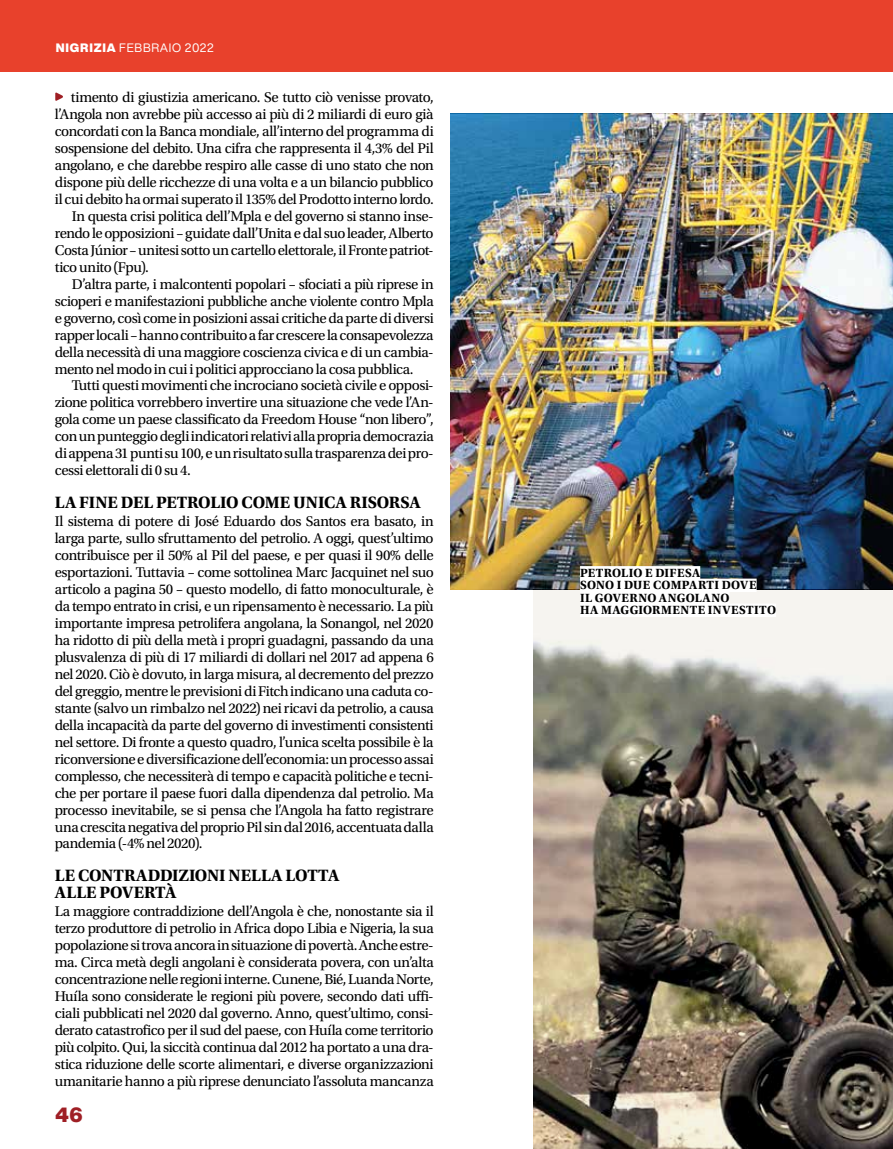
<style>
.page{position:relative;width:893px;height:1149px;background:#fff}
.page>*{position:absolute;margin:0;border:0;box-sizing:border-box;transform-origin:0 0}
.t1{font:900 20.25px "Helvetica Now Display";color:#9f1f25}
.t2{font:700 17.25px/17px "Utopia Std";letter-spacing:-.005em;color:#000}
.t3{font:300 16.5px "A Beckett";letter-spacing:.07em;color:#fff}
.t4{font:14.85px/17px "Utopia Std";letter-spacing:-.03em;color:#000;text-align:justify}
.t5{font:700 12.45px/12.5px "Utopia Std";letter-spacing:.03em;color:#000}
.t6{font:12px "Helvetica Now Display";letter-spacing:.065em;color:#fff}
</style>
<div class="page">
<img style="left:451px;top:113px;width:442px;height:476px">
<div style="left:0;top:0;width:893px;height:71px;background:#e8412c"></div>
<img style="left:534px;top:589px;width:359px;height:559px">
<div style="left:580px;top:566px;width:120px;height:13px;background:#fff"></div>
<div style="left:580px;top:578px;width:177px;height:14px;background:#fff"></div>
<div style="left:580px;top:591px;width:149px;height:13px;background:#fff"></div>
<div style="left:580px;top:603px;width:196px;height:14px;background:#fff"></div>
<svg style="left:55px;top:92px;width:8px;height:9px"></svg>
<p class="t3" style="left:56px;top:40px;width:235px"><sup>NIGRIZIA</sup> MURAGLIA VERDE PANAFRICANA</p>
<p class="t6" style="left:119px;top:40px;width:96px">FEBBRAIO 2022</p>
<p class="t4" style="left:71px;top:89px;width:364px">timento di giustizia americano. Se tutto ciò venisse provato,</p>
<p class="t4" style="left:55px;top:106px;width:380px">l’Angola non avrebbe più accesso ai più di 2 miliardi di euro già</p>
<p class="t4" style="left:55px;top:123px;width:380px">concordati con la Banca mondiale, all’interno del programma di</p>
<p class="t4" style="left:55px;top:140px;width:380px">sospensione del debito. Una cifra che rappresenta il 4,3% del Pil</p>
<p class="t4" style="left:55px;top:157px;width:380px">angolano, e che darebbe respiro alle casse di uno stato che non</p>
<p class="t4" style="left:55px;top:174px;width:380px">dispone più delle ricchezze di una volta e a un bilancio pubblico</p>
<p class="t4" style="left:55px;top:191px;width:380px">il cui debito ha ormai superato il 135% del Prodotto interno lordo.</p>
<p class="t4" style="left:72px;top:208px;width:363px">In questa crisi politica dell’Mpla e del governo si stanno inse-</p>
<p class="t4" style="left:55px;top:225px;width:380px">rendo le opposizioni – guidate dall’Unita e dal suo leader, Alberto</p>
<p class="t4" style="left:55px;top:242px;width:380px">Costa Júnior – unitesi sotto un cartello elettorale, il Fronte patriot-</p>
<p class="t4" style="left:55px;top:258px;width:96px">tico unito (Fpu).</p>
<p class="t4" style="left:72px;top:275px;width:363px">D’altra parte, i malcontenti popolari – sfociati a più riprese in</p>
<p class="t4" style="left:55px;top:292px;width:380px">scioperi e manifestazioni pubbliche anche violente contro Mpla</p>
<p class="t4" style="left:55px;top:309px;width:380px">e governo, così come in posizioni assai critiche da parte di diversi</p>
<p class="t4" style="left:55px;top:326px;width:380px">rapper locali – hanno contribuito a far crescere la consapevolezza</p>
<p class="t4" style="left:55px;top:343px;width:380px">della necessità di una maggiore coscienza civica e di un cambia-</p>
<p class="t4" style="left:55px;top:360px;width:360px">mento nel modo in cui i politici approcciano la cosa pubblica.</p>
<p class="t4" style="left:72px;top:377px;width:363px">Tutti questi movimenti che incrociano società civile e opposi-</p>
<p class="t4" style="left:55px;top:394px;width:380px">zione politica vorrebbero invertire una situazione che vede l’An-</p>
<p class="t4" style="left:55px;top:411px;width:380px">gola come un paese classificato da Freedom House “non libero”,</p>
<p class="t4" style="left:55px;top:428px;width:380px">con un punteggio degli indicatori relativi alla propria democrazia</p>
<p class="t4" style="left:55px;top:445px;width:380px">di appena 31 punti su 100, e un risultato sulla trasparenza dei pro-</p>
<p class="t4" style="left:55px;top:462px;width:138px">cessi elettorali di 0 su 4.</p>
<p class="t2" style="left:55px;top:493px;width:368px">LA FINE DEL PETROLIO COME UNICA RISORSA</p>
<p class="t4" style="left:55px;top:513px;width:381px">Il sistema di potere di José Eduardo dos Santos era basato, in larga parte, sullo sfruttamento del petrolio. A oggi, quest’ultimo contribuisce per il 50% al Pil del paese, e per quasi il 90% delle esportazioni. Tuttavia – come sottolinea Marc Jacquinet nel suo articolo a pagina 50 – questo modello, di fatto monoculturale, è da tempo entrato in crisi, e un ripensamento è necessario. La più importante impresa petrolifera angolana, la Sonangol, nel 2020 ha ridotto di più della metà i propri guadagni, passando da una plusvalenza di più di 17 miliardi di dollari nel 2017 ad appena 6 nel 2020. Ciò è dovuto, in larga misura, al decremento del prezzo del greggio, mentre le previsioni di Fitch indicano una caduta co&shy;stante (salvo un rimbalzo nel 2022) nei ricavi da petrolio, a causa della incapacità da parte del governo di investimenti consistenti nel settore. Di fronte a questo quadro, l’unica scelta possibile è la riconversione e diversificazione dell’economia: un processo assai complesso, che necessiterà di tempo e capacità politiche e tecni&shy;che per portare il paese fuori dalla dipendenza dal petrolio. Ma processo inevitabile, se si pensa che l’Angola ha fatto registrare una crescita negativa del proprio Pil sin dal 2016, accentuata dalla pandemia (-4% nel 2020).</p>
<p class="t2" style="left:55px;top:866px;width:286px">LE CONTRADDIZIONI NELLA LOTTA<br>ALLE POVERTÀ</p>
<p class="t4" style="left:55px;top:903px;width:381px">La maggiore contraddizione dell’Angola è che, nonostante sia il terzo produttore di petrolio in Africa dopo Libia e Nigeria, la sua popolazione si trova ancora in situazione di povertà. Anche estre&shy;ma. Circa metà degli angolani è considerata povera, con un’alta concentrazione nelle regioni interne. Cunene, Bié, Luanda Norte, Huíla sono considerate le regioni più povere, secondo dati uffi&shy;ciali pubblicati nel 2020 dal governo. Anno, quest’ultimo, consi&shy;derato catastrofico per il sud del paese, con Huíla come territorio più colpito. Qui, la siccità continua dal 2012 ha portato a una dra&shy;stica riduzione delle scorte alimentari, e diverse organizzazioni umanitarie hanno a più riprese denunciato l’assoluta mancanza</p>
<h1 class="t1" style="left:55px;top:1100px;width:29px">46</h1>
<p class="t5" style="left:580px;top:566px;width:198px">PETROLIO E DIFESA<br>SONO I DUE COMPARTI DOVE<br>IL GOVERNO ANGOLANO<br>HA MAGGIORMENTE INVESTITO</p>
</div>
